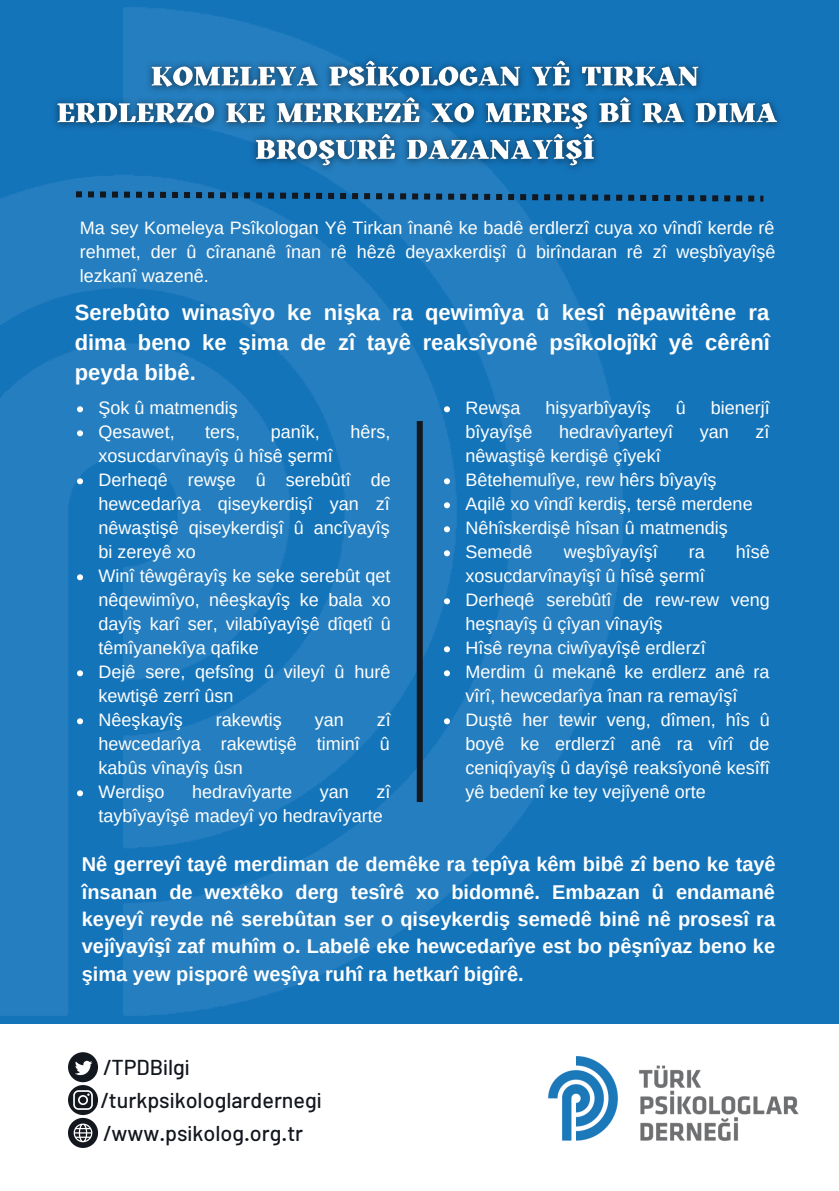
<style>
.page{position:relative;width:839px;height:1191px;background:#fff}
.page>*{position:absolute;margin:0;border:0;box-sizing:border-box;transform-origin:0 0}
.t1{font:700 22px/30px "Arimo";color:#fff;text-align:justify}
.t2{font:500 21.6px "Barlow";color:#13171e}
.t3{font:500 21.4px "Barlow";color:#13171e}
.t4{font:700 20px/27.4px "Arimo";color:#fff;text-align:justify}
.t5{font:18px/24px "Arimo";color:#fff}
</style>
<div class="page">
<div style="left:0;top:0;width:838px;height:1191px;background:#1474ba"></div>
<div style="left:0;top:1024px;width:838px;height:167px;background:#fff"></div>
<img style="left:0;top:7px;width:623px;height:1009px">
<div style="left:417px;top:421px;width:6px;height:381px;background:#13171e"></div>
<svg style="left:76px;top:191px;width:687px;height:11px"></svg>
<svg style="left:68px;top:1052px;width:30px;height:96px"></svg>
<img style="left:548px;top:1056px;width:251px;height:85px">
<svg style="left:77px;top:406px;width:6px;height:6px"></svg>
<svg style="left:77px;top:430px;width:6px;height:6px"></svg>
<svg style="left:77px;top:478px;width:6px;height:6px"></svg>
<svg style="left:77px;top:574px;width:6px;height:6px"></svg>
<svg style="left:77px;top:670px;width:6px;height:6px"></svg>
<svg style="left:77px;top:718px;width:6px;height:6px"></svg>
<svg style="left:77px;top:790px;width:6px;height:6px"></svg>
<svg style="left:444px;top:406px;width:6px;height:6px"></svg>
<svg style="left:444px;top:478px;width:6px;height:6px"></svg>
<svg style="left:444px;top:502px;width:6px;height:6px"></svg>
<svg style="left:444px;top:526px;width:6px;height:6px"></svg>
<svg style="left:444px;top:550px;width:6px;height:6px"></svg>
<svg style="left:444px;top:598px;width:6px;height:6px"></svg>
<svg style="left:444px;top:646px;width:6px;height:6px"></svg>
<svg style="left:444px;top:670px;width:6px;height:6px"></svg>
<svg style="left:444px;top:718px;width:6px;height:6px"></svg>
<img style="left:46px;top:49px;width:734px;height:134px">
<p class="t5" style="left:80px;top:215px;width:697px;text-align:justify">Ma sey Komeleya Psîkologan Yê Tirkan înanê ke badê erdlerzî cuya xo vîndî kerde rê rehmet, der û cîrananê înan rê hêzê deyaxkerdişî û birîndaran rê zî weşbîyayîşê lezkanî wazenê.</p>
<p class="t1" style="left:75px;top:297px;width:696px">Serebûto winasîyo ke nişka ra qewimîya û kesî nêpawitêne ra dima beno ke şima de zî tayê reaksîyonê psîkolojîkî yê cêrênî peyda bibê.</p>
<p class="t5" style="left:99px;top:396px;width:140px">Şok û matmendiş<br>Qesawet,</p>
<p class="t5" style="left:465px;top:396px;width:57px">Rewşa</p>
<p class="t5" style="left:545px;top:396px;width:106px">hişyarbîyayîş</p>
<p class="t5" style="left:675px;top:396px;width:12px">û</p>
<p class="t5" style="left:710px;top:396px;width:61px">bienerjî</p>
<p class="t5" style="left:465px;top:420px;width:68px">bîyayîşê</p>
<p class="t5" style="left:559px;top:420px;width:115px">hedravîyarteyî</p>
<p class="t5" style="left:699px;top:420px;width:31px">yan</p>
<p class="t5" style="left:755px;top:420px;width:15px">zî</p>
<p class="t5" style="left:465px;top:444px;width:288px">nêwaştişê kerdişê çîyekî<br>Bêtehemulîye, rew hêrs bîyayîş<br>Aqilê xo vîndî kerdiş, tersê merdene<br>Nêhîskerdişê hîsan û matmendiş<br>Semedê</p>
<p class="t5" style="left:205px;top:420px;width:36px">ters,</p>
<p class="t5" style="left:271px;top:420px;width:50px">panîk,</p>
<p class="t5" style="left:350px;top:420px;width:41px">hêrs,</p>
<p class="t5" style="left:99px;top:444px;width:294px">xosucdarvînayîş û hîsê şermî<br>Derheqê rewşe û serebûtî de hewcedarîya qiseykerdişî yan zî nêwaştişê qiseykerdişî û ancîyayîş bi zereyê xo<br>Winî têwgêrayîş ke seke serebût qet nêqewimîyo, nêeşkayîş ke bala xo dayîş karî ser, vilabîyayîşê dîqetî û têmîyanekîya qafike<br>Dejê sere, qefsîng û vileyî û hurê kewtişê zerrî ûsn<br>Nêeşkayîş</p>
<p class="t5" style="left:563px;top:540px;width:95px">weşbîyayîşî</p>
<p class="t5" style="left:688px;top:540px;width:18px">ra</p>
<p class="t5" style="left:735px;top:540px;width:36px">hîsê</p>
<p class="t5" style="left:465px;top:564px;width:306px">xosucdarvînayîşî û hîsê şermî<br>Derheqê serebûtî de rew-rew veng heşnayîş û çîyan vînayîş<br>Hîsê reyna ciwîyayîşê erdlerzî<br>Merdim û mekanê ke erdlerz anê ra vîrî, hewcedarîya înan ra remayîşî<br>Duştê her tewir veng, dîmen, hîs û boyê ke erdlerzî anê ra vîrî de ceniqîyayîş û dayîşê reaksîyonê kesîfî yê bedenî ke tey vejîyenê orte</p>
<p class="t5" style="left:99px;top:708px;width:294px;text-indent:278px">zî hewcedarîya rakewtişê timinî û kabûs vînayîş ûsn<br>Werdişo</p>
<p class="t5" style="left:216px;top:708px;width:67px">rakewtiş</p>
<p class="t5" style="left:315px;top:708px;width:31px">yan</p>
<p class="t5" style="left:99px;top:780px;width:293px;text-indent:278px">zî taybîyayîşê madeyî yo hedravîyarte</p>
<p class="t5" style="left:192px;top:780px;width:102px">hedravîyarte</p>
<p class="t5" style="left:320px;top:780px;width:31px">yan</p>
<p class="t4" style="left:82px;top:850px;width:695px">Nê gerreyî tayê merdiman de demêke ra tepîya kêm bibê zî beno ke tayê însanan de wextêko derg tesîrê xo bidomnê. Embazan û endamanê keyeyî reyde nê serebûtan ser o qiseykerdiş semedê binê nê prosesî ra vejîyayîşî zaf muhîm o. Labelê eke hewcedarîye est bo pêşnîyaz beno ke şima yew pisporê weşîya ruhî ra hetkarî bigîrê.</p>
<p class="t2" style="left:103px;top:1054px;width:86px">/TPDBilgi</p>
<p class="t2" style="left:100px;top:1086px;width:220px">/turkpsikologlardernegi</p>
<p class="t3" style="left:103px;top:1119px;width:202px">/www.psikolog.org.tr</p>
</div>
